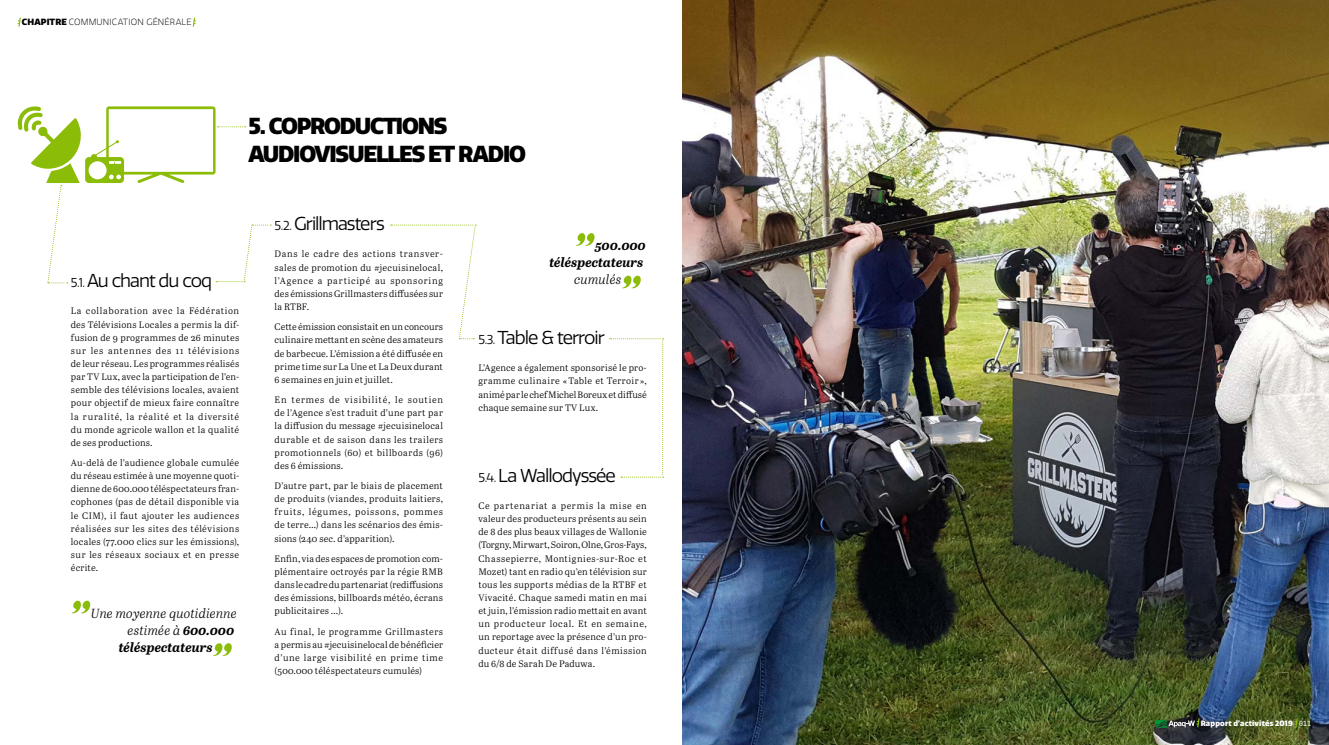
<style>
.page{position:relative;width:1329px;height:745px;background:#fff}
.page>*{position:absolute;margin:0;border:0;box-sizing:border-box;transform-origin:0 0}
.t1{font:900 22.5px/27.5px "Quatro";letter-spacing:-.05em;color:#000}
.t2{font:18.12px "Quatro";letter-spacing:-.055em;color:#000}
.t3{font:italic 13.12px/16.9px "Abril Text Lt";color:#000;text-align:right}
.t4{font:italic 700 13.12px/16.9px "Abril Text";color:#000;text-align:right}
.t5{font:9.38px/13.1px "Abril Text Lt";letter-spacing:.025em;color:#000;text-align:justify}
.t6{font:300 8.75px "Quatro";letter-spacing:.02em;color:#000}
.t7{font:900 7.5px "Quatro";letter-spacing:.02em;color:#fff}
.s1{font-weight:900}
.s2{font-size:12.5px}
.s3{font-family:"Abril Text";font-weight:700}
.s4{font-family:"Fira Mono";font-weight:400}
</style>
<div class="page">
<img style="left:682px;top:0;width:647px;height:744px">
<svg style="left:72px;top:600px;width:18px;height:13px"></svg>
<svg style="left:214px;top:643px;width:18px;height:12px"></svg>
<svg style="left:577px;top:233px;width:17px;height:12px"></svg>
<svg style="left:622px;top:275px;width:19px;height:13px"></svg>
<svg style="left:18px;top:18px;width:3px;height:9px"></svg>
<svg style="left:193px;top:18px;width:3px;height:9px"></svg>
<svg style="left:1155px;top:718px;width:44px;height:9px"></svg>
<svg style="left:1294px;top:718px;width:3px;height:8px"></svg>
<svg style="left:18px;top:106px;width:253px;height:177px"></svg>
<svg style="left:391px;top:225px;width:85px;height:114px"></svg>
<svg style="left:609px;top:338px;width:55px;height:139px"></svg>
<p class="t6" style="left:22px;top:18px;width:171px"><span class="s1">CHAPITRE</span> COMMUNICATION GÉNÉRALE</p>
<h1 class="t1" style="left:248px;top:115px;width:279px">5. COPRODUCTIONS<br>AUDIOVISUELLES ET RADIO</h1>
<h2 class="t2" style="left:71px;top:274px;width:143px"><span class="s2">5.1.</span> Au chant du coq</h2>
<p class="t5" style="left:71px;top:305px;width:170px">La collaboration avec la Fédération des Télévisions Locales a permis la dif&shy;fusion de 9 programmes de 26 minutes sur les antennes des 11 télévisions de leur réseau. Les programmes réalisés par TV Lux, avec la participation de l’en&shy;semble des télévisions locales, avaient pour objectif de mieux faire connaître la ruralité, la réalité et la diversité du monde agricole wallon et la qualité de ses productions.</p>
<p class="t5" style="left:71px;top:457px;width:170px">Au-delà de l’audience globale cumulée du réseau estimée à une moyenne quoti&shy;dienne de 600.000 téléspectateurs fran&shy;cophones (pas de détail disponible via le CIM), il faut ajouter les audiences réalisées sur les sites des télévisions locales (77.000 clics sur les émissions), sur les réseaux sociaux et en presse écrite.</p>
<h3 class="t3" style="left:90px;top:605px;width:148px">-Une moyenne quotidienne estimée à <span class="s3">600.000</span></h3>
<h3 class="t4" style="left:119px;top:639px;width:95px">téléspectateurs</h3>
<h2 class="t2" style="left:275px;top:217px;width:112px"><span class="s2">5.2.</span> Grillmasters</h2>
<p class="t5" style="left:275px;top:248px;width:170px">Dans le cadre des actions transver&shy;sales de promotion du #jecuisinelocal, l’Agence a participé au sponsoring des émissions Grillmasters diffusées sur la RTBF.</p>
<p class="t5" style="left:275px;top:321px;width:170px">Cette émission consistait en un concours culinaire mettant en scène des amateurs de barbecue. L’émission a été diffusée en prime time sur La Une et La Deux durant 6 semaines en juin et juillet.</p>
<p class="t5" style="left:275px;top:394px;width:170px">En termes de visibilité, le soutien de l’Agence s’est traduit d’une part par la diffusion du message #jecuisinelocal durable et de saison dans les trailers promotionnels (60) et billboards (96) des 6 émissions.</p>
<p class="t5" style="left:275px;top:480px;width:170px">D’autre part, par le biais de placement de produits (viandes, produits laitiers, fruits, légumes, poissons, pommes de terre…) dans les scénarios des émis&shy;sions (240 sec. d’apparition).</p>
<p class="t5" style="left:275px;top:552px;width:170px">Enfin, via des espaces de promotion com&shy;plémentaire octroyés par la régie RMB dans le cadre du partenariat (rediffusions des émissions, billboards météo, écrans publicitaires …).</p>
<p class="t5" style="left:275px;top:625px;width:170px">Au final, le programme Grillmasters a permis au #jecuisinelocal de bénéficier d’une large visibilité en prime time (500.000 téléspectateurs cumulés)</p>
<h3 class="t4" style="left:549px;top:238px;width:98px">500.000 téléspectateurs</h3>
<h3 class="t3" style="left:574px;top:272px;width:50px">cumulés-</h3>
<h2 class="t2" style="left:478px;top:331px;width:128px"><span class="s2">5.3.</span> Table &amp; terroir</h2>
<p class="t5" style="left:478px;top:362px;width:170px">L’Agence a également sponsorisé le pro&shy;gramme culinaire «-Table et Terroir-», animé par le chef Michel Boreux et diffusé chaque semaine sur TV Lux.</p>
<h2 class="t2" style="left:478px;top:468px;width:139px"><span class="s2">5.4.</span> La Wallodyssée</h2>
<p class="t5" style="left:478px;top:500px;width:170px">Ce partenariat a permis la mise en valeur des producteurs présents au sein de 8 des plus beaux villages de Wallonie (Torgny, Mirwart, Soiron, Olne, Gros-Fays, Chassepierre, Montignies-sur-Roc et Mozet) tant en radio qu’en télévision sur tous les supports médias de la RTBF et Vivacité. Chaque samedi matin en mai et juin, l’émission radio mettait en avant un producteur local. Et en semaine, un reportage avec la présence d’un pro&shy;ducteur était diffusé dans l’émission du 6/8 de Sarah De Paduwa.</p>
<p class="t7" style="left:1200px;top:720px;width:112px">Rapport d’activités 2019 <span class="s4">011</span></p>
</div>
